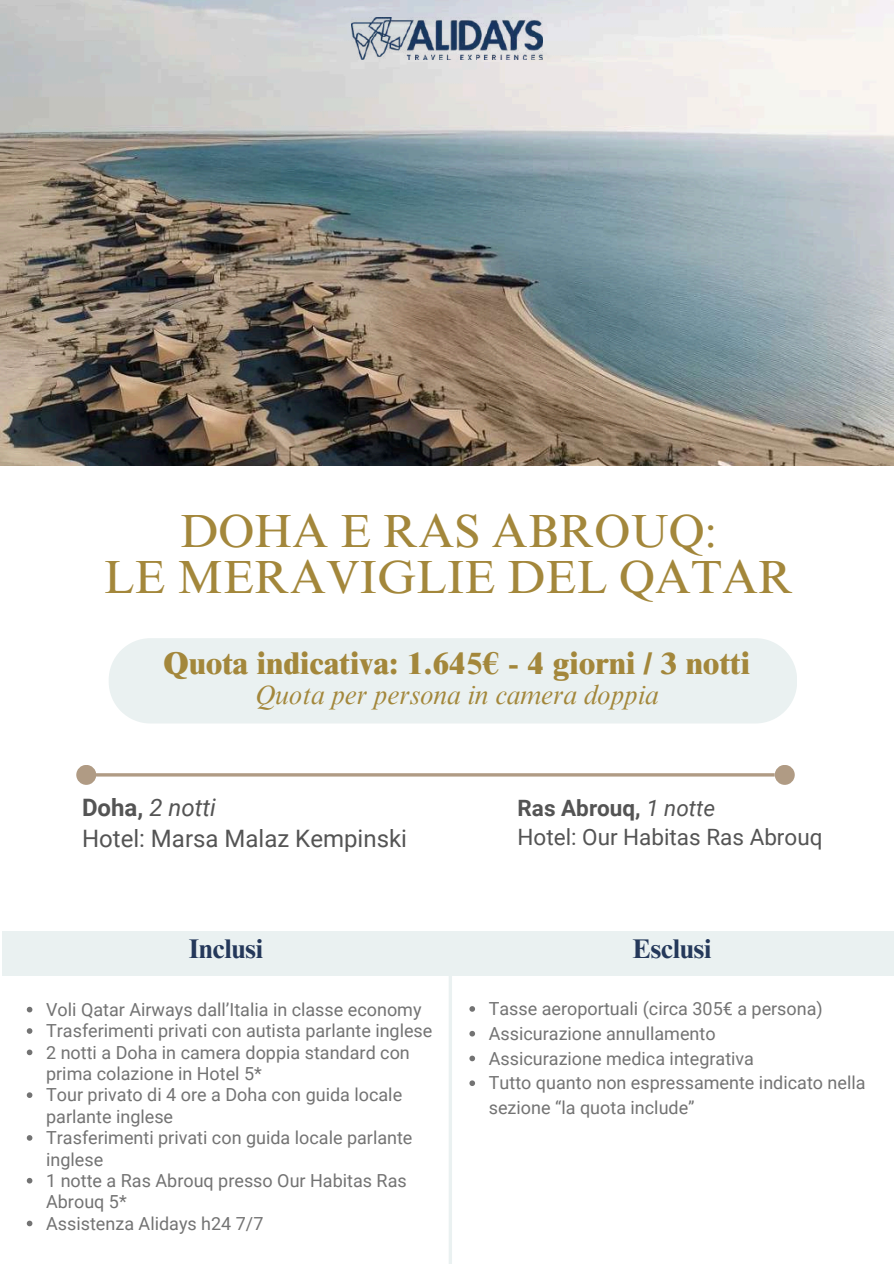
<style>
.page{position:relative;width:894px;height:1264px;background:#fff}
.page>*{position:absolute;margin:0;border:0;box-sizing:border-box;transform-origin:0 0}
.t1{font:46.5px/46.2px "Times NRMT Pro";color:#a3873b;text-align:center}
.t2{font:800 31.5px "Times NRMT Pro";color:#a3873b}
.t3{font:italic 27px "Times NRMT Pro";color:#a3873b}
.t4{font:700 27px "Times NRMT Pro";color:#24385a}
.t5{font:24px/31.5px "Roboto";color:#545454}
.t6{font:22.5px/29.2px "Roboto";color:#545454}
.t7{font:18px/21.3px "Roboto";color:#737373}
.s1{font-weight:700}
.s2{font-style:italic}
</style>
<div class="page">
<div style="left:109px;top:638px;width:687px;height:85px;background:#eaf1f1"></div>
<img style="left:0;top:0;width:893px;height:466px">
<svg style="left:448px;top:975px;width:4px;height:288px"></svg>
<div style="left:2px;top:931px;width:891px;height:44px;background:#eaf1f1"></div>
<hr style="left:86px;top:773px;width:688px;height:3px;background:#b09b84">
<div style="left:76px;top:765px;width:20px;height:19px;background:#b09b84;border-radius:50%"></div>
<div style="left:774px;top:765px;width:20px;height:19px;background:#b09b84;border-radius:50%"></div>
<svg style="left:27px;top:1006px;width:5px;height:6px"></svg>
<svg style="left:27px;top:1028px;width:5px;height:5px"></svg>
<svg style="left:27px;top:1049px;width:5px;height:6px"></svg>
<svg style="left:27px;top:1092px;width:5px;height:5px"></svg>
<svg style="left:27px;top:1135px;width:5px;height:5px"></svg>
<svg style="left:27px;top:1177px;width:5px;height:6px"></svg>
<svg style="left:27px;top:1220px;width:5px;height:6px"></svg>
<svg style="left:469px;top:1006px;width:6px;height:5px"></svg>
<svg style="left:469px;top:1030px;width:6px;height:6px"></svg>
<svg style="left:469px;top:1055px;width:6px;height:6px"></svg>
<svg style="left:469px;top:1080px;width:6px;height:6px"></svg>
<img style="left:352px;top:17px;width:190px;height:42px">
<h1 class="t1" style="left:103px;top:514px;width:691px">DOHA E RAS ABROUQ:<br>LE MERAVIGLIE DEL QATAR</h1>
<h2 class="t2" style="left:163px;top:652px;width:588px">Quota indicativa: 1.645€ - 4 giorni / 3 notti</h2>
<h3 class="t3" style="left:254px;top:684px;width:405px">Quota per persona in camera doppia</h3>
<h3 class="t5" style="left:82px;top:792px;width:326px"><span class="s1">Doha,</span> <span class="s2">2 notti<br></span>Hotel: Marsa Malaz Kempinski</h3>
<p class="t6" style="left:517px;top:793px;width:306px"><span class="s1">Ras Abrouq,</span> <span class="s2">1 notte<br></span>Hotel: Our Habitas Ras Abrouq</p>
<h3 class="t4" style="left:189px;top:938px;width:76px">Inclusi</h3>
<h3 class="t4" style="left:632px;top:938px;width:80px">Esclusi</h3>
<p class="t7" style="left:46px;top:999px;width:387px">Voli Qatar Airways dall’Italia in classe economy Trasferimenti privati con autista parlante inglese 2 notti a Doha in camera doppia standard con prima colazione in Hotel 5*<br>Tour privato di 4 ore a Doha con guida locale parlante inglese<br>Trasferimenti privati con guida locale parlante inglese<br>1 notte a Ras Abrouq presso Our Habitas Ras Abrouq 5*<br>Assistenza Alidays h24 7/7</p>
<p class="t7" style="left:488px;top:996px;width:378px;line-height:24.8px">Tasse aeroportuali (circa 305€ a persona)<br>Assicurazione annullamento<br>Assicurazione medica integrativa<br>Tutto quanto non espressamente indicato nella sezione “la quota include”</p>
</div>
